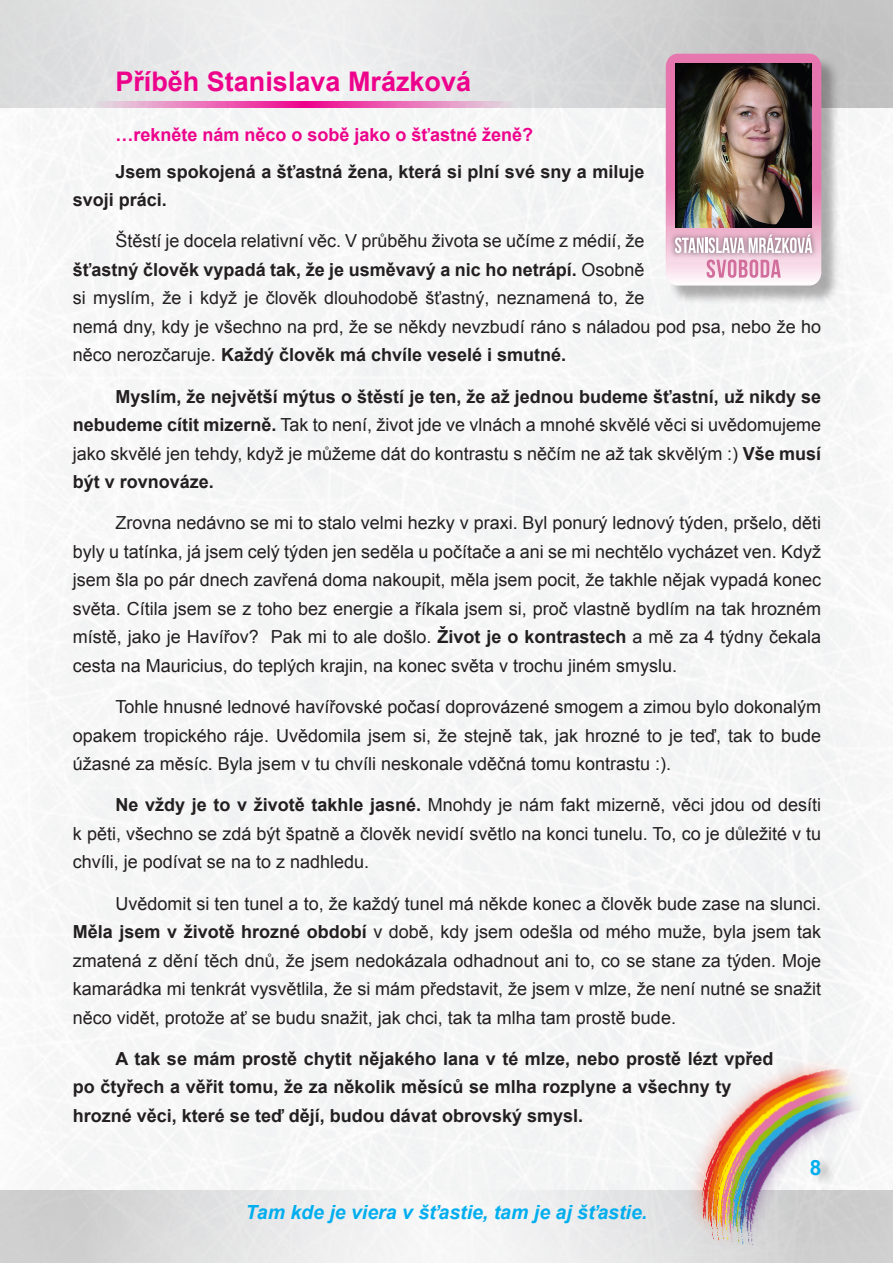
<style>
.page{position:relative;width:893px;height:1263px;background:#fff}
.page>*{position:absolute;margin:0;border:0;box-sizing:border-box;transform-origin:0 0}
.Nadpis_1{font:700 27px "Arial";color:#ed028c}
.t1{font:700 21px "Arial";color:#00aeef}
.Text{font:italic 700 19.5px "Arial";color:#00aeef}
.Text-2{font:18px/28.5px "Arial";color:#231f20;text-align:justify}
.Text-3{font:700 18px/28.5px "Arial";color:#231f20}
.Text-4{font:700 18px "Arial";color:#ed028c}
.s1{font-weight:700}
</style>
<div class="page">
<div style="left:0;top:107px;width:893px;height:1156px;background:#f6f6f7"></div>
<svg style="left:0;top:0;width:893px;height:107px"></svg>
<svg style="left:1px;top:1191px;width:892px;height:72px"></svg>
<svg style="left:91px;top:101px;width:423px;height:6px"></svg>
<img style="left:563px;top:1009px;width:298px;height:236px">
<div style="left:810px;top:1155px;width:28px;height:32px;background:#231f20;opacity:.35"></div>
<div style="left:668px;top:56px;width:172px;height:248px;background:#231f20;opacity:.35"></div>
<img style="left:666px;top:54px;width:155px;height:232px">
<p class="Nadpis_1" style="left:115px;top:63px;width:357px">Příběh Stanislava Mrázková</p>
<p class="Text-4" style="left:115px;top:122px;width:419px">…rekněte nám něco o sobě jako o šťastné ženě?</p>
<p class="Text-3" style="left:73px;top:157px;width:573px;text-indent:43px">Jsem spokojená a šťastná žena, která si plní své sny a miluje svoji práci.</p>
<p class="Text-2" style="left:73px;top:227px;width:750px;text-align:left;text-indent:43px">Štěstí je docela relativní věc. V průběhu života se učíme z médií, že<br><span class="s1">šťastný člověk vypadá tak, že je usměvavý a nic ho netrápí.</span> Osobně<br>si myslím, že i když je člověk dlouhodobě šťastný, neznamená to, že<br>nemá dny, kdy je všechno na prd, že se někdy nevzbudí ráno s náladou pod psa, nebo že ho něco nerozčaruje. <span class="s1">Každý člověk má chvíle veselé i smutné.</span></p>
<p class="Text-2" style="left:73px;top:382px;width:750px;text-indent:43px"><span class="s1">Myslím, že největší mýtus o štěstí je ten, že až jednou budeme šťastní, už nikdy se nebudeme cítit mizerně.</span> Tak to není, život jde ve vlnách a mnohé skvělé věci si uvědomujeme jako skvělé jen tehdy, když je můžeme dát do kontrastu s něčím ne až tak skvělým :) <span class="s1">Vše musí být v rovnováze.</span></p>
<p class="Text-2" style="left:73px;top:509px;width:750px;text-indent:43px">Zrovna nedávno se mi to stalo velmi hezky v praxi. Byl ponurý lednový týden, pršelo, děti byly u tatínka, já jsem celý týden jen seděla u počítače a ani se mi nechtělo vycházet ven. Když jsem šla po pár dnech zavřená doma nakoupit, měla jsem pocit, že takhle nějak vypadá konec světa. Cítila jsem se z toho bez energie a říkala jsem si, proč vlastně bydlím na tak hrozném místě, jako je Havířov? Pak mi to ale došlo. <span class="s1">Život je o kontrastech</span> a mě za 4 týdny čekala cesta na Mauricius, do teplých krajin, na konec světa v trochu jiném smyslu.</p>
<p class="Text-2" style="left:73px;top:693px;width:750px;text-indent:43px">Tohle hnusné lednové havířovské počasí doprovázené smogem a zimou bylo dokonalým opakem tropického ráje. Uvědomila jsem si, že stejně tak, jak hrozné to je teď, tak to bude úžasné za měsíc. Byla jsem v tu chvíli neskonale vděčná tomu kontrastu :).</p>
<p class="Text-2" style="left:73px;top:791px;width:750px;text-indent:43px"><span class="s1">Ne vždy je to v životě takhle jasné.</span> Mnohdy je nám fakt mizerně, věci jdou od desíti k pěti, všechno se zdá být špatně a člověk nevidí světlo na konci tunelu. To, co je důležité v tu chvíli, je podívat se na to z nadhledu.</p>
<p class="Text-2" style="left:73px;top:889px;width:750px;text-indent:43px">Uvědomit si ten tunel a to, že každý tunel má někde konec a člověk bude zase na slunci.<br><span class="s1">Měla jsem v životě hrozné období</span> v době, kdy jsem odešla od mého muže, byla jsem tak zmatená z dění těch dnů, že jsem nedokázala odhadnout ani to, co se stane za týden. Moje kamarádka mi tenkrát vysvětlila, že si mám představit, že jsem v mlze, že není nutné se snažit něco vidět, protože ať se budu snažit, jak chci, tak ta mlha tam prostě bude.</p>
<p class="Text-3" style="left:73px;top:1045px;width:702px;text-indent:43px">A tak se mám prostě chytit nějakého lana v té mlze, nebo prostě lézt vpřed po čtyřech a věřit tomu, že za několik měsíců se mlha rozplyne a všechny ty hrozné věci, které se teď dějí, budou dávat obrovský smysl.</p>
<p class="t1" style="left:810px;top:1153px;width:13px">8</p>
<p class="Text" style="left:246px;top:1199px;width:403px">Tam kde je viera v šťastie, tam je aj šťastie.</p>
</div>
